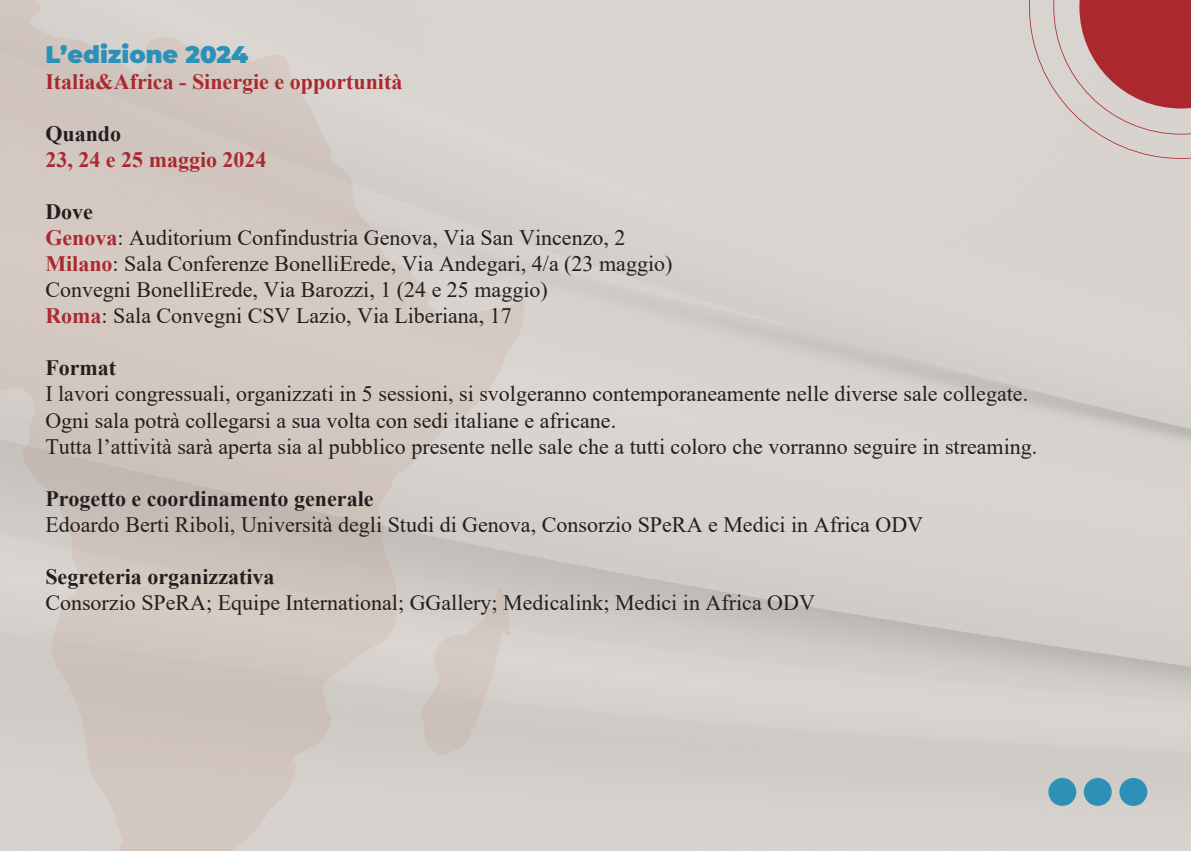
<style>
.page{position:relative;width:1191px;height:851px;background:#fff}
.page>*{position:absolute;margin:0;border:0;box-sizing:border-box;transform-origin:0 0}
.t1{font:900 24px "Montserrat";color:#2d91b7}
.t2{font:22px/26px "Times New Roman";color:#231f20}
.t3{font:700 22px "Times New Roman";color:#231f20}
.t4{font:700 22px "Times New Roman";color:#ac282f}
.s1{font-weight:700}
.s2{font-weight:700;color:#ac282f}
</style>
<div class="page">
<div style="left:0;top:0;width:1191px;height:850px;background:#d7d3ce"></div>
<div style="left:1048px;top:777px;width:28px;height:28px;background:#2d91b7;border-radius:50%"></div>
<div style="left:1083px;top:777px;width:28px;height:28px;background:#2d91b7;border-radius:50%"></div>
<div style="left:1119px;top:777px;width:28px;height:28px;background:#2d91b7;border-radius:50%"></div>
<svg style="left:1029px;top:0;width:162px;height:159px"></svg>
<svg style="left:0;top:0;width:525px;height:850px;fill:#d3c9c2"></svg>
<svg style="left:420px;top:587px;width:90px;height:170px"></svg>
<p class="t1" style="left:45px;top:37px;width:204px">L’edizione 2024</p>
<p class="t4" style="left:45px;top:66px;width:358px">Italia&amp;Africa - Sinergie e opportunità</p>
<p class="t3" style="left:45px;top:118px;width:77px">Quando</p>
<p class="t4" style="left:45px;top:144px;width:223px">23, 24 e 25 maggio 2024</p>
<p class="t2" style="left:45px;top:198px;width:628px"><span class="s1">Dove<br></span><span class="s2">Genova</span>: Auditorium Confindustria Genova, Via San Vincenzo, 2<br><span class="s2">Milano</span>: Sala Conferenze BonelliErede, Via Andegari, 4/a (23 maggio)<br>Convegni BonelliErede, Via Barozzi, 1 (24 e 25 maggio)<br><span class="s2">Roma</span>: Sala Convegni CSV Lazio, Via Liberiana, 17</p>
<p class="t3" style="left:45px;top:352px;width:72px">Format</p>
<p class="t2" style="left:45px;top:380px;width:993px">I lavori congressuali, organizzati in 5 sessioni, si svolgeranno contemporaneamente nelle diverse sale collegate.<br>Ogni sala potrà collegarsi a sua volta con sedi italiane e africane.<br>Tutta l’attività sarà aperta sia al pubblico presente nelle sale che a tutti coloro che vorranno seguire in streaming.</p>
<p class="t3" style="left:45px;top:482px;width:330px">Progetto e coordinamento generale</p>
<p class="t2" style="left:45px;top:510px;width:879px">Edoardo Berti Riboli, Università degli Studi di Genova, Consorzio SPeRA e Medici in Africa ODV</p>
<p class="t3" style="left:45px;top:560px;width:231px">Segreteria organizzativa</p>
<p class="t2" style="left:45px;top:588px;width:771px">Consorzio SPeRA; Equipe International; GGallery; Medicalink; Medici in Africa ODV</p>
</div>
